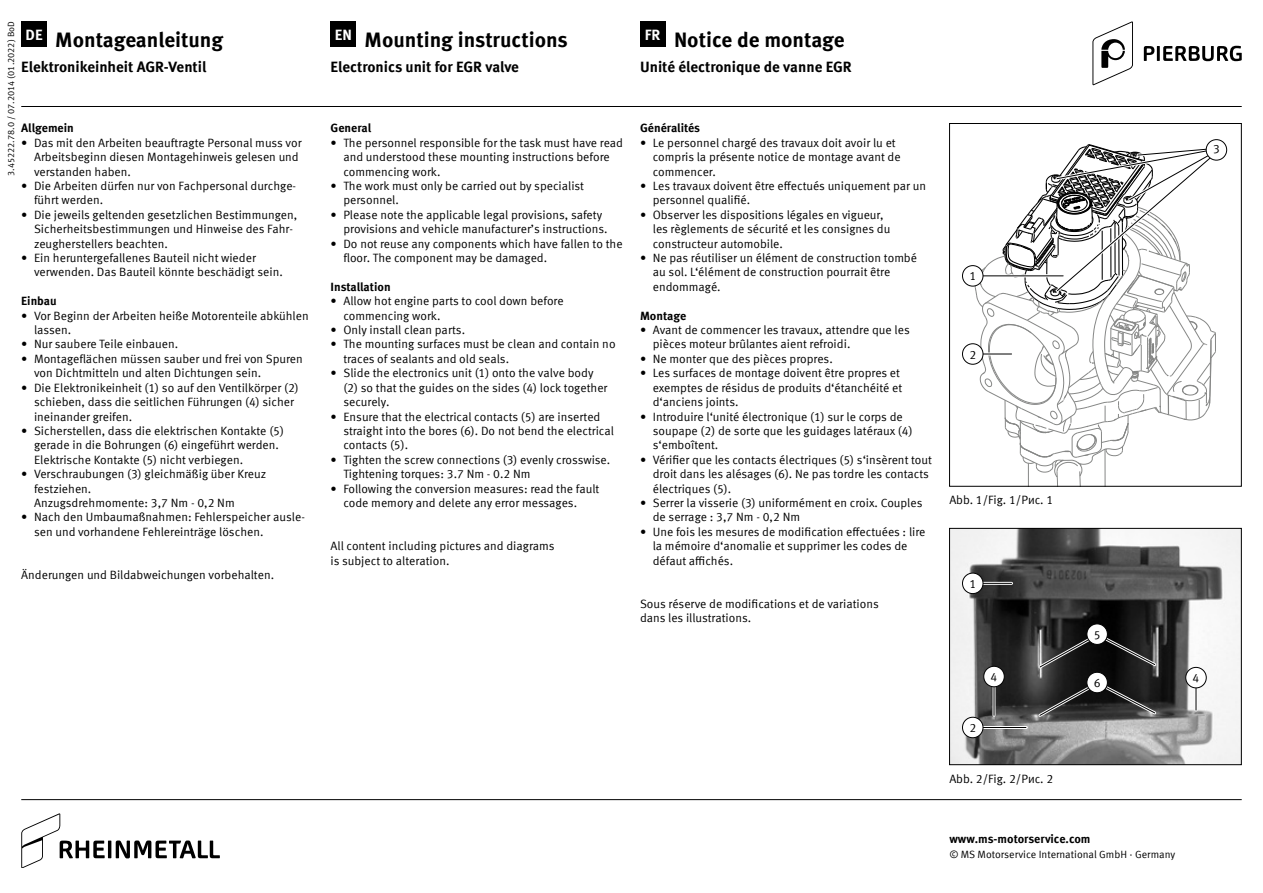
<style>
.page{position:relative;width:1263px;height:893px;background:#fff}
.page>*{position:absolute;margin:0;border:0;box-sizing:border-box;transform-origin:0 0}
.t1{font:700 21px "Meta Offc Pro";color:#000}
.t2{font:700 15px "Meta Offc Pro";color:#000}
.t3{font:700 15px "Meta Offc Pro";color:#fff}
.t4{font:12px/14.4px "Meta Offc Pro Norm";color:#000}
.t5{font:700 12px "Meta Offc Pro";color:#000}
.t6{font:10.5px "Meta Offc Pro Norm";color:#000}
.t7{font:9px "Meta Offc Pro Norm";color:#000}
</style>
<div class="page">
<hr style="left:21px;top:799px;width:1221px;height:1px;background:#000">
<div style="left:331px;top:21px;width:25px;height:26px;background:#000"></div>
<div style="left:640px;top:21px;width:25px;height:26px;background:#000"></div>
<div style="left:21px;top:21px;width:26px;height:26px;background:#000"></div>
<hr style="left:21px;top:106px;width:1221px;height:1px;background:#000">
<svg style="left:1092px;top:21px;width:41px;height:64px"></svg>
<svg style="left:1144px;top:46px;width:98px;height:15px"></svg>
<div style="left:962px;top:265px;width:21px;height:21px;border:1px solid #000;border-radius:50%"></div>
<div style="left:962px;top:343px;width:21px;height:22px;border:1px solid #000;border-radius:50%"></div>
<svg style="left:974px;top:143px;width:252px;height:341px"></svg>
<div style="left:1206px;top:140px;width:21px;height:20px;background:#fff;border-radius:50%"></div>
<div style="left:1206px;top:139px;width:21px;height:22px;border:1px solid #000;border-radius:50%"></div>
<div style="left:949px;top:123px;width:292px;height:363px;border:1px solid #000"></div>
<img style="left:951px;top:530px;width:288px;height:233px">
<div style="left:949px;top:528px;width:292px;height:237px;border:1px solid #000"></div>
<hr style="left:974px;top:582px;width:37px;height:3px;background:#fff">
<hr style="left:974px;top:583px;width:37px;height:1px;background:#000">
<div style="left:962px;top:573px;width:21px;height:21px;background:#fff;border-radius:50%"></div>
<div style="left:962px;top:573px;width:21px;height:21px;border:1px solid #000;border-radius:50%"></div>
<hr style="left:974px;top:726px;width:52px;height:3px;background:#fff">
<hr style="left:974px;top:727px;width:52px;height:1px;background:#000">
<div style="left:962px;top:717px;width:21px;height:21px;background:#fff;border-radius:50%"></div>
<div style="left:962px;top:717px;width:21px;height:21px;border:1px solid #000;border-radius:50%"></div>
<hr style="left:992px;top:678px;width:3px;height:37px;background:#fff">
<hr style="left:994px;top:678px;width:1px;height:37px;background:#000">
<div style="left:984px;top:666px;width:20px;height:21px;background:#fff;border-radius:50%"></div>
<div style="left:983px;top:666px;width:22px;height:21px;border:1px solid #000;border-radius:50%"></div>
<hr style="left:1194px;top:679px;width:3px;height:31px;background:#fff">
<hr style="left:1195px;top:679px;width:1px;height:31px;background:#000">
<div style="left:1186px;top:667px;width:20px;height:21px;background:#fff;border-radius:50%"></div>
<div style="left:1185px;top:667px;width:21px;height:21px;border:1px solid #000;border-radius:50%"></div>
<svg style="left:1036px;top:631px;width:123px;height:40px"></svg>
<div style="left:1087px;top:624px;width:20px;height:20px;background:#fff;border-radius:50%"></div>
<div style="left:1086px;top:623px;width:22px;height:22px;border:1px solid #000;border-radius:50%"></div>
<svg style="left:1036px;top:680px;width:123px;height:39px"></svg>
<div style="left:1087px;top:672px;width:20px;height:21px;background:#fff;border-radius:50%"></div>
<div style="left:1086px;top:672px;width:22px;height:21px;border:1px solid #000;border-radius:50%"></div>
<svg style="left:21px;top:813px;width:199px;height:54px"></svg>
<p class="t7" style="left:4px;top:176px;width:156px;rotate:-90deg">3.45222.78.0 / 07.2014 (01.2022) BoD</p>
<p class="t3" style="left:26px;top:23px;width:18px">DE</p>
<p class="t3" style="left:335px;top:23px;width:19px">EN</p>
<p class="t3" style="left:645px;top:23px;width:17px">FR</p>
<h1 class="t1" style="left:55px;top:23px;width:169px">Montageanleitung</h1>
<h1 class="t1" style="left:365px;top:23px;width:205px">Mounting instructions</h1>
<h1 class="t1" style="left:674px;top:23px;width:172px">Notice de montage</h1>
<p class="t2" style="left:21px;top:55px;width:187px">Elektronikeinheit AGR-Ventil</p>
<p class="t2" style="left:331px;top:55px;width:190px">Electronics unit for EGR valve</p>
<p class="t2" style="left:640px;top:55px;width:213px">Unité électronique de vanne EGR</p>
<p class="t5" style="left:640px;top:119px;width:62px">Généralités</p>
<p class="t4" style="left:653px;top:135px;width:249px;text-indent:-13px">• Le personnel chargé des travaux doit avoir lu et compris la présente notice de montage avant de commencer.</p>
<p class="t4" style="left:653px;top:178px;width:275px;text-indent:-13px">• Les travaux doivent être effectués uniquement par un personnel qualifié.</p>
<p class="t4" style="left:653px;top:207px;width:239px;text-indent:-13px">• Observer les dispositions légales en vigueur, les règlements de sécurité et les consignes du constructeur automobile.</p>
<p class="t4" style="left:653px;top:250px;width:266px;text-indent:-13px">• Ne pas réutiliser un élément de construction tombé au sol. L‘élément de construction pourrait être endommagé.</p>
<p class="t5" style="left:640px;top:306px;width:48px">Montage</p>
<p class="t4" style="left:653px;top:322px;width:258px;text-indent:-13px">• Avant de commencer les travaux, attendre que les pièces moteur brûlantes aient refroidi.</p>
<p class="t4" style="left:640px;top:351px;width:194px">• Ne monter que des pièces propres.</p>
<p class="t4" style="left:653px;top:365px;width:251px;text-indent:-13px">• Les surfaces de montage doivent être propres et exemptes de résidus de produits d‘étanchéité et d‘anciens joints.</p>
<p class="t4" style="left:653px;top:408px;width:261px;text-indent:-13px">• Introduire l‘unité électronique (1) sur le corps de soupape (2) de sorte que les guidages latéraux (4) s‘emboîtent.</p>
<p class="t4" style="left:653px;top:452px;width:281px;text-indent:-13px">• Vérifier que les contacts électriques (5) s‘insèrent tout droit dans les alésages (6). Ne pas tordre les contacts électriques (5).</p>
<p class="t4" style="left:653px;top:495px;width:271px;text-indent:-13px">• Serrer la visserie (3) uniformément en croix. Couples de serrage : 3,7 Nm - 0,2 Nm</p>
<p class="t4" style="left:653px;top:524px;width:274px;text-indent:-13px">• Une fois les mesures de modification effectuées : lire la mémoire d‘anomalie et supprimer les codes de défaut affichés.</p>
<p class="t4" style="left:640px;top:596px;width:240px">Sous réserve de modifications et de variations dans les illustrations.</p>
<p class="t5" style="left:21px;top:119px;width:54px">Allgemein</p>
<p class="t4" style="left:34px;top:135px;width:269px;text-indent:-13px">• Das mit den Arbeiten beauftragte Personal muss vor<br>Arbeitsbeginn diesen Montagehinweis gelesen und verstanden haben.</p>
<p class="t4" style="left:34px;top:178px;width:264px;text-indent:-13px">• Die Arbeiten dürfen nur von Fachpersonal durchge&shy;führt werden.</p>
<p class="t4" style="left:34px;top:207px;width:265px;text-indent:-13px">• Die jeweils geltenden gesetzlichen Bestimmungen,<br>Sicherheitsbestimmungen und Hinweise des Fahr&shy;zeugherstellers beachten.</p>
<p class="t4" style="left:34px;top:250px;width:250px;text-indent:-13px">• Ein heruntergefallenes Bauteil nicht wieder verwenden. Das Bauteil könnte beschädigt sein.</p>
<p class="t5" style="left:21px;top:292px;width:37px">Einbau</p>
<p class="t4" style="left:34px;top:308px;width:276px;text-indent:-13px">• Vor Beginn der Arbeiten heiße Motorenteile abkühlen lassen.</p>
<p class="t4" style="left:21px;top:336px;width:158px">• Nur saubere Teile einbauen.</p>
<p class="t4" style="left:34px;top:351px;width:270px;text-indent:-13px">• Montageflächen müssen sauber und frei von Spuren von Dichtmitteln und alten Dichtungen sein.</p>
<p class="t4" style="left:34px;top:380px;width:266px;text-indent:-13px">• Die Elektronikeinheit (1) so auf den Ventilkörper (2) schieben, dass die seitlichen Führungen (4) sicher ineinander greifen.</p>
<p class="t4" style="left:34px;top:423px;width:251px;text-indent:-13px">• Sicherstellen, dass die elektrischen Kontakte (5) gerade in die Bohrungen (6) eingeführt werden.<br>Elektrische Kontakte (5) nicht verbiegen.</p>
<p class="t4" style="left:34px;top:466px;width:234px;text-indent:-13px">• Verschraubungen (3) gleichmäßig über Kreuz festziehen.<br>Anzugsdrehmomente: 3,7 Nm - 0,2 Nm</p>
<p class="t4" style="left:34px;top:509px;width:272px;text-indent:-13px">• Nach den Umbaumaßnahmen: Fehlerspeicher ausle&shy;sen und vorhandene Fehlereinträge löschen.</p>
<p class="t4" style="left:21px;top:567px;width:254px">Änderungen und Bildabweichungen vorbehalten.</p>
<p class="t5" style="left:331px;top:119px;width:42px">General</p>
<p class="t4" style="left:343px;top:135px;width:281px;text-indent:-13px">• The personnel responsible for the task must have read and understood these mounting instructions before commencing work.</p>
<p class="t4" style="left:343px;top:178px;width:242px;text-indent:-13px">• The work must only be carried out by specialist personnel.</p>
<p class="t4" style="left:343px;top:207px;width:266px;text-indent:-13px">• Please note the applicable legal provisions, safety provisions and vehicle manufacturer’s instructions.</p>
<p class="t4" style="left:343px;top:236px;width:281px;text-indent:-13px">• Do not reuse any components which have fallen to the floor. The component may be damaged.</p>
<p class="t5" style="left:331px;top:277px;width:62px">Installation</p>
<p class="t4" style="left:343px;top:293px;width:222px;text-indent:-13px">• Allow hot engine parts to cool down before commencing work.</p>
<p class="t4" style="left:331px;top:322px;width:136px">• Only install clean parts.</p>
<p class="t4" style="left:343px;top:336px;width:274px;text-indent:-13px">• The mounting surfaces must be clean and contain no traces of sealants and old seals.</p>
<p class="t4" style="left:343px;top:365px;width:266px;text-indent:-13px">• Slide the electronics unit (1) onto the valve body (2) so that the guides on the sides (4) lock together securely.</p>
<p class="t4" style="left:343px;top:408px;width:272px;text-indent:-13px">• Ensure that the electrical contacts (5) are inserted straight into the bores (6). Do not bend the electrical contacts (5).</p>
<p class="t4" style="left:343px;top:452px;width:268px;text-indent:-13px">• Tighten the screw connections (3) evenly crosswise.<br>Tightening torques: 3.7 Nm - 0.2 Nm</p>
<p class="t4" style="left:343px;top:480px;width:258px;text-indent:-13px">• Following the conversion measures: read the fault code memory and delete any error messages.</p>
<p class="t4" style="left:331px;top:538px;width:225px">All content including pictures and diagrams is subject to alteration.</p>
<p class="t4" style="left:969px;top:268px;width:8px">1</p>
<p class="t4" style="left:969px;top:346px;width:8px">2</p>
<p class="t4" style="left:1213px;top:141px;width:8px">3</p>
<p class="t4" style="left:949px;top:492px;width:105px">Abb. 1/Fig. 1/Pис. 1</p>
<p class="t4" style="left:969px;top:576px;width:8px">1</p>
<p class="t4" style="left:969px;top:720px;width:8px">2</p>
<p class="t4" style="left:1094px;top:627px;width:8px">5</p>
<p class="t4" style="left:1094px;top:675px;width:8px">6</p>
<p class="t4" style="left:990px;top:669px;width:8px">4</p>
<p class="t4" style="left:1192px;top:670px;width:8px">4</p>
<p class="t4" style="left:949px;top:770px;width:105px">Abb. 2/Fig. 2/Pис. 2</p>
<p class="t5" style="left:949px;top:830px;width:143px">www.ms-motorservice.com</p>
<p class="t6" style="left:949px;top:847px;width:227px">© MS Motorservice International GmbH · Germany</p>
</div>
